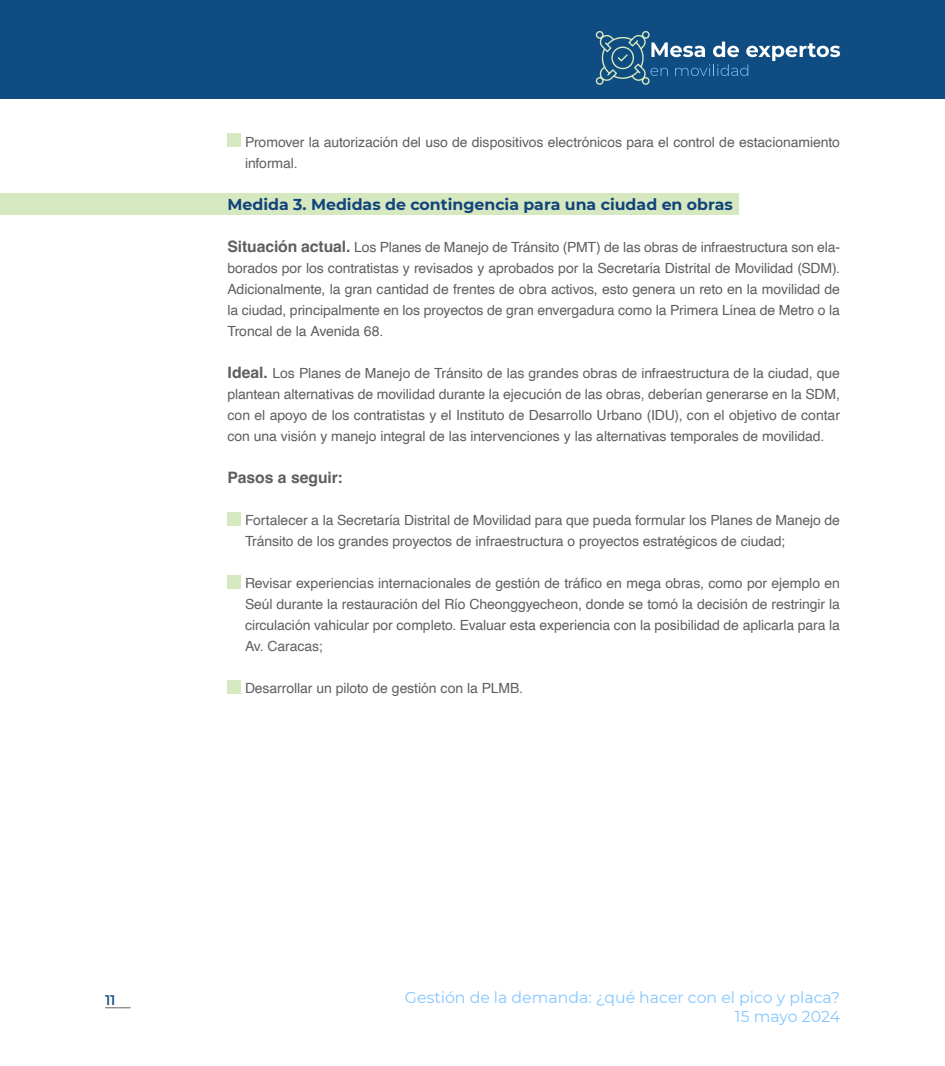
<style>
.page{position:relative;width:945px;height:1066px;background:#fff}
.page>*{position:absolute;margin:0;border:0;box-sizing:border-box;transform-origin:0 0}
.t1{font:15.75px/18.9px "Montserrat";color:#84c6ff;text-align:right}
.Párrafo_general{font:700 15.75px "Montserrat";color:#11437c}
.Párrafo_general-2{font:700 15.75px "Helvetica";letter-spacing:-.005em;color:#5f5f60}
.Párrafo_general-3{font:14px/21px "Helvetica";letter-spacing:-.005em;color:#5f5f60;text-align:justify}
.t2{font:600 14px "Montserrat";color:#295689}
.s1{font-weight:700;font-size:15.75px}
</style>
<div class="page">
<div style="left:0;top:0;width:945px;height:99px;background:#0f4c81"></div>
<svg style="left:105px;top:1007px;width:25px;height:1px"></svg>
<svg style="left:595px;top:31px;width:245px;height:54px"></svg>
<div style="left:0;top:193px;width:738px;height:22px;background:#d6e8bf"></div>
<div style="left:228px;top:134px;width:13px;height:13px;background:#d6e8bf"></div>
<div style="left:228px;top:512px;width:13px;height:13px;background:#d6e8bf"></div>
<div style="left:228px;top:680px;width:13px;height:13px;background:#d6e8bf"></div>
<div style="left:228px;top:575px;width:13px;height:13px;background:#d6e8bf"></div>
<p class="Párrafo_general-3" style="left:245px;top:132px;width:596px">Promover la autorización del uso de dispositivos electrónicos para el control de estacionamiento informal.</p>
<p class="Párrafo_general" style="left:228px;top:193px;width:507px">Medida 3. Medidas de contingencia para una ciudad en obras</p>
<p class="Párrafo_general-3" style="left:228px;top:237px;width:614px"><span class="s1">Situación actual.</span> Los Planes de Manejo de Tránsito (PMT) de las obras de infraestructura son ela&shy;borados por los contratistas y revisados y aprobados por la Secretaría Distrital de Movilidad (SDM).<br>Adicionalmente, la gran cantidad de frentes de obra activos, esto genera un reto en la movilidad de la ciudad, principalmente en los proyectos de gran envergadura como la Primera Línea de Metro o la Troncal de la Avenida 68.</p>
<p class="Párrafo_general-3" style="left:228px;top:363px;width:614px"><span class="s1">Ideal.</span> Los Planes de Manejo de Tránsito de las grandes obras de infraestructura de la ciudad, que plantean alternativas de movilidad durante la ejecución de las obras, deberían generarse en la SDM, con el apoyo de los contratistas y el Instituto de Desarrollo Urbano (IDU), con el objetivo de contar con una visión y manejo integral de las intervenciones y las alternativas temporales de movilidad.</p>
<p class="Párrafo_general-2" style="left:228px;top:468px;width:117px">Pasos a seguir:</p>
<p class="Párrafo_general-3" style="left:245px;top:510px;width:597px">Fortalecer a la Secretaría Distrital de Movilidad para que pueda formular los Planes de Manejo de<br>Tránsito de los grandes proyectos de infraestructura o proyectos estratégicos de ciudad;</p>
<p class="Párrafo_general-3" style="left:245px;top:573px;width:596px">Revisar experiencias internacionales de gestión de tráfico en mega obras, como por ejemplo en Seúl durante la restauración del Río Cheonggyecheon, donde se tomó la decisión de restringir la circulación vahicular por completo. Evaluar esta experiencia con la posibilidad de aplicarla para la Av. Caracas;</p>
<p class="Párrafo_general-3" style="left:245px;top:678px;width:280px">Desarrollar un piloto de gestión con la PLMB.</p>
<p class="t2" style="left:105px;top:989px;width:12px">11</p>
<p class="t1" style="left:405px;top:987px;width:437px">Gestión de la demanda: ¿qué hacer con el pico y placa?<br>15 mayo 2024</p>
</div>
